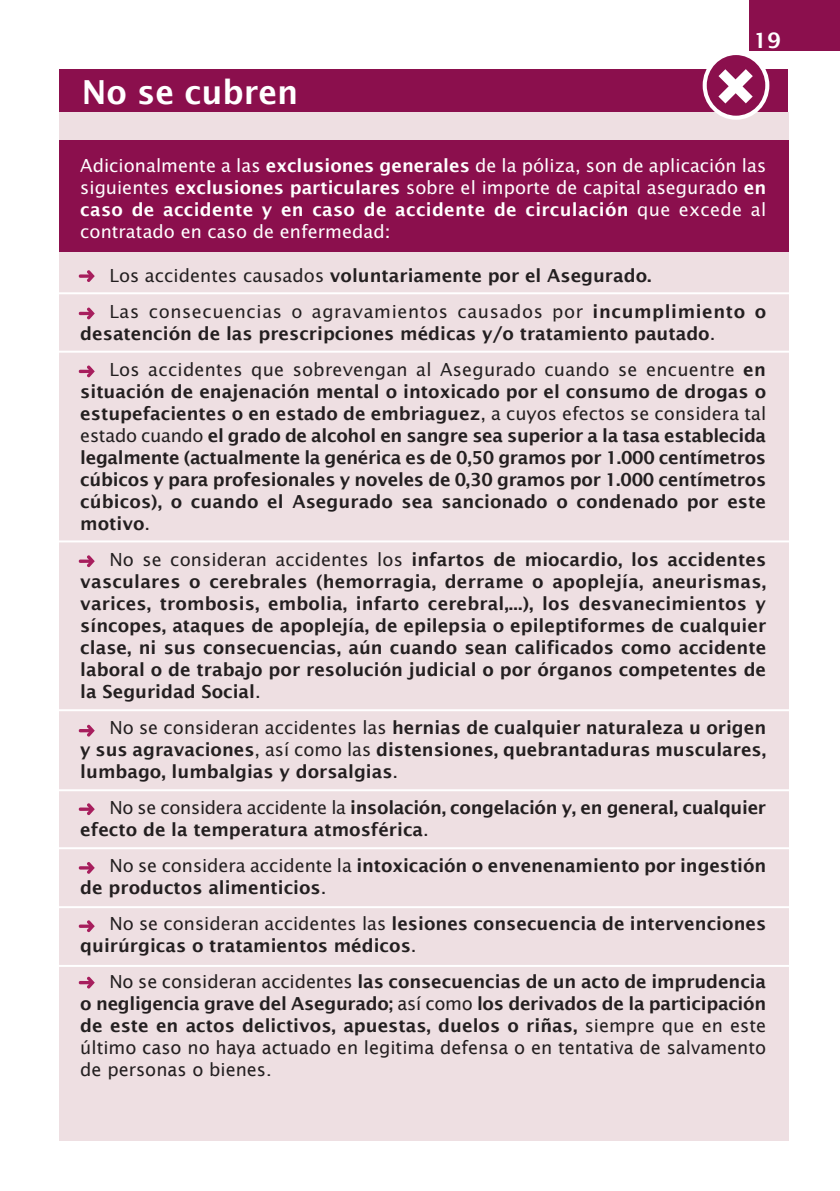
<style>
.page{position:relative;width:840px;height:1191px;background:#fff}
.page>*{position:absolute;margin:0;border:0;box-sizing:border-box;transform-origin:0 0}
.t1{font:600 33.2px "Lucida Sans";color:#fff}
.t2{font:600 21.4px "Lucida Sans";color:#fff}
.t3{font:600 18px/22px "Lucida Sans";color:#231f20;text-align:justify}
.t4{font:18px/22px "Lucida Sans";color:#fff;text-align:justify}
.t5{font:18px/36px "Lucida Sans";letter-spacing:.035em;color:#231f20}
.t6{font:600 18px/22px "Lucida Sans";letter-spacing:-.02em;color:#231f20}
.s1{font-weight:600}
.s2{font-weight:400}
</style>
<div class="page">
<div style="left:59px;top:69px;width:728px;height:244px;background:#8b0f4d"></div>
<div style="left:59px;top:112px;width:728px;height:1028px;background:#eedfe2"></div>
<div style="left:59px;top:140px;width:728px;height:112px;background:#8b0f4d"></div>
<svg style="left:704px;top:53px;width:62px;height:65px"></svg>
<div style="left:702px;top:51px;width:67px;height:69px;border:4px solid #fff;border-radius:50%"></div>
<svg style="left:718px;top:69px;width:34px;height:34px"></svg>
<div style="left:749px;top:0;width:90px;height:51px;background:#8b0f4d"></div>
<hr style="left:31px;top:292px;width:771px;height:2px;background:#fff">
<hr style="left:31px;top:351px;width:771px;height:2px;background:#fff">
<hr style="left:30px;top:540px;width:771px;height:2px;background:#fff">
<hr style="left:36px;top:709px;width:771px;height:2px;background:#fff">
<hr style="left:36px;top:789px;width:771px;height:2px;background:#fff">
<hr style="left:36px;top:847px;width:771px;height:2px;background:#fff">
<hr style="left:37px;top:906px;width:771px;height:2px;background:#fff">
<hr style="left:47px;top:965px;width:771px;height:2px;background:#fff">
<svg style="left:79px;top:270px;width:16px;height:12px"></svg>
<svg style="left:79px;top:307px;width:16px;height:12px"></svg>
<svg style="left:79px;top:365px;width:16px;height:12px"></svg>
<svg style="left:79px;top:555px;width:16px;height:12px"></svg>
<svg style="left:79px;top:725px;width:16px;height:11px"></svg>
<svg style="left:79px;top:803px;width:16px;height:12px"></svg>
<svg style="left:79px;top:862px;width:16px;height:11px"></svg>
<svg style="left:79px;top:920px;width:16px;height:12px"></svg>
<svg style="left:79px;top:976px;width:16px;height:12px"></svg>
<h1 class="t1" style="left:82px;top:73px;width:218px">No se cubren</h1>
<p class="t2" style="left:753px;top:28px;width:29px">19</p>
<p class="t4" style="left:80px;top:154px;width:687px">Adicionalmente a las <span class="s1">exclusiones generales</span> de la póliza, son de aplicación las siguientes <span class="s1">exclusiones particulares</span> sobre el importe de capital asegurado <span class="s1">en caso de accidente y en caso de accidente de circulación</span> que excede al contratado en caso de enfermedad:</p>
<p class="t5" style="left:109px;top:257px;width:658px">Los accidentes causados <span class="s1">voluntariamente por el Asegurado.<br></span>Las consecuencias o agravamientos causados por <span class="s1">incumplimiento o</span></p>
<p class="t3" style="left:109px;top:315px;width:657px;line-height:36px;text-indent:-29px">desatención de las prescripciones médicas y/o tratamiento pautado<span class="s2">.<br>Los accidentes que sobrevengan al Asegurado cuando se encuentre</span> en</p>
<p class="t3" style="left:80px;top:380px;width:687px">situación de enajenación mental o intoxicado por el consumo de drogas o estupefacientes o en estado de embriaguez<span class="s2">, a cuyos efectos se considera tal estado cuando</span> el grado de alcohol en sangre sea superior a la tasa establecida legalmente (actualmente la genérica es de 0,50 gramos por 1.000 centímetros cúbicos y para profesionales y noveles de 0,30 gramos por 1.000 centímetros cúbicos), o cuando el Asegurado sea sancionado o condenado por este motivo<span class="s2">.</span></p>
<p class="t3" style="left:80px;top:548px;width:687px;text-indent:29px"><span class="s2">No se consideran accidentes los</span> infartos de miocardio, los accidentes vasculares o cerebrales (hemorragia, derrame o apoplejía, aneurismas, varices, trombosis, embolia, infarto cerebral,...), los desvanecimientos y síncopes, ataques de apoplejía, de epilepsia o epileptiformes de cualquier clase, ni sus consecuencias, aún cuando sean calificados como accidente laboral o de trabajo por resolución judicial o por órganos competentes de la Seguridad Social<span class="s2">.</span></p>
<p class="t3" style="left:80px;top:716px;width:687px;text-indent:29px"><span class="s2">No se consideran accidentes las</span> hernias de cualquier naturaleza u origen y sus agravaciones<span class="s2">, así como las</span> distensiones, quebrantaduras musculares, lumbago, lumbalgias y dorsalgias<span class="s2">.</span></p>
<p class="t6" style="left:80px;top:796px;width:687px;text-indent:29px"><span class="s2">No se considera accidente la</span> insolación, congelación y, en general, cualquier efecto de la temperatura atmosférica<span class="s2">.</span></p>
<p class="t3" style="left:80px;top:854px;width:687px;text-indent:29px"><span class="s2">No se considera accidente la</span> intoxicación o envenenamiento por ingestión de productos alimenticios<span class="s2">.</span></p>
<p class="t3" style="left:80px;top:912px;width:687px;text-indent:29px"><span class="s2">No se consideran accidentes las</span> lesiones consecuencia de intervenciones quirúrgicas o tratamientos médicos<span class="s2">.</span></p>
<p class="t3" style="left:80px;top:970px;width:687px;text-indent:29px"><span class="s2">No se consideran accidentes</span> las consecuencias de un acto de imprudencia o negligencia grave del Asegurado; <span class="s2">así como</span> los derivados de la participación de este en actos delictivos, apuestas, duelos o riñas, <span class="s2">siempre que en este último caso no haya actuado en legitima defensa o en tentativa de salvamento de personas o bienes.</span></p>
</div>
